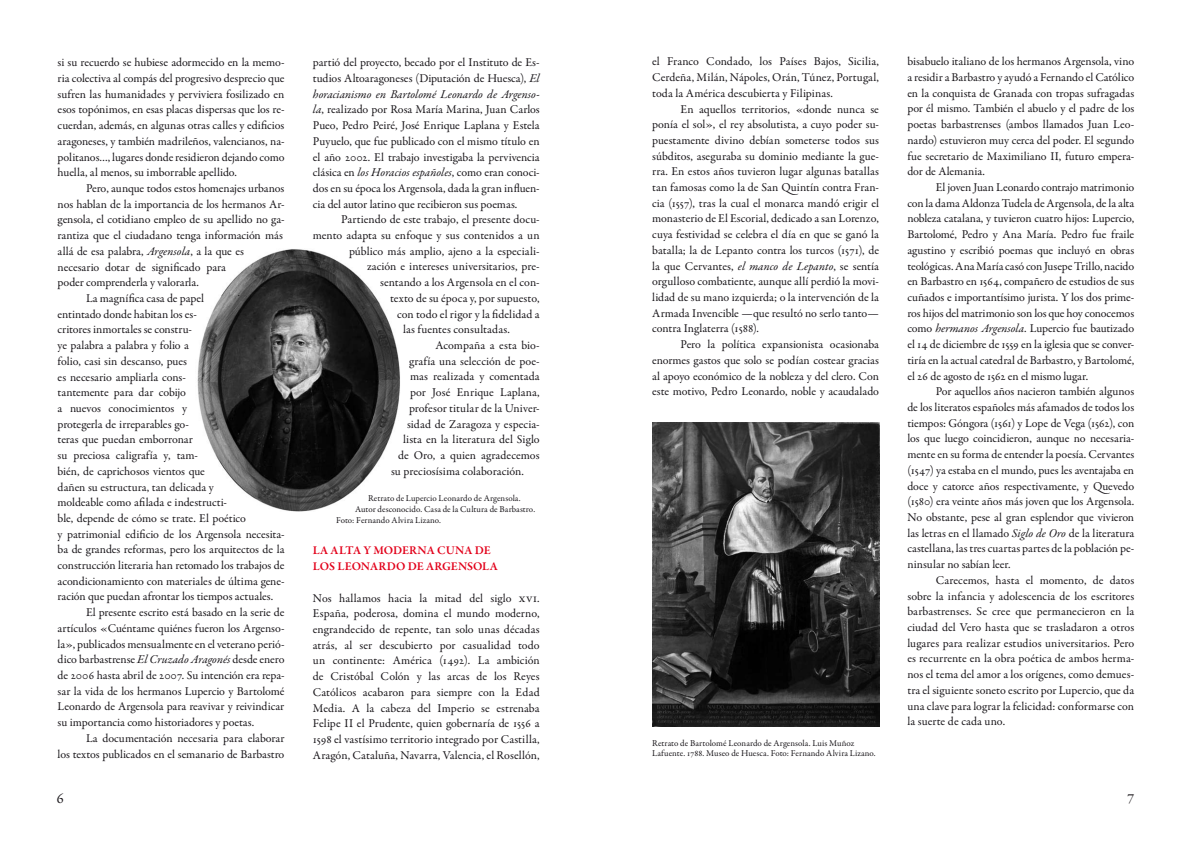
<style>
.page{position:relative;width:1191px;height:842px;background:#fff}
.page>*{position:absolute;margin:0;border:0;box-sizing:border-box;transform-origin:0 0}
.t1{font:14px "Garamond Premr Pro";color:#1a171b}
.t2{font:12px/15.7px "Garamond Premr Pro";letter-spacing:.015em;color:#1a171b;text-align:justify}
.t3{font:600 12px/15.7px "Garamond Premr Pro";letter-spacing:.125em;color:#e2001a}
.t4{font:9px/10.8px "Garamond Premr Pro";letter-spacing:.01em;color:#1a171b}
.s1{font-style:italic}
</style>
<div class="page">
<img style="left:197px;top:249px;width:203px;height:263px">
<img style="left:652px;top:423px;width:227px;height:303px">
<p class="t2" style="left:58px;top:55px;width:228px">si su recuerdo se hubiese adormecido en la memo&shy;ria colectiva al compás del progresivo desprecio que sufren las humanidades y perviviera fosilizado en esos topónimos, en esas placas dispersas que los re&shy;cuerdan, además, en algunas otras calles y edificios aragoneses, y también madrileños, valencianos, na&shy;politanos…, lugares donde residieron dejando como huella, al menos, su imborrable apellido.</p>
<p class="t2" style="left:86px;top:181px;width:200px">Pero, aunque todos estos homenajes urbanos</p>
<p class="t2" style="left:58px;top:196px;width:228px">nos hablan de la importancia de los hermanos Ar-</p>
<p class="t2" style="left:58px;top:212px;width:228px">gensola, el cotidiano empleo de su apellido no ga-</p>
<p class="t2" style="left:58px;top:228px;width:227px">rantiza que el ciudadano tenga información más</p>
<p class="t2" style="left:58px;top:243px;width:188px">allá de esa palabra, <span class="s1">Argensola</span>, a la que es</p>
<p class="t2" style="left:58px;top:259px;width:170px">necesario dotar de significado para</p>
<p class="t2" style="left:58px;top:275px;width:143px">poder comprenderla y valorarla.</p>
<p class="t2" style="left:86px;top:291px;width:119px">La magnífica casa de papel</p>
<p class="t2" style="left:58px;top:306px;width:141px">entintado donde habitan los es-</p>
<p class="t2" style="left:58px;top:322px;width:136px">critores inmortales se constru-</p>
<p class="t2" style="left:58px;top:338px;width:133px">ye palabra a palabra y folio a</p>
<p class="t2" style="left:58px;top:353px;width:131px">folio, casi sin descanso, pues</p>
<p class="t2" style="left:58px;top:369px;width:130px">es necesario ampliarla cons-</p>
<p class="t2" style="left:58px;top:385px;width:130px">tantemente para dar cobijo</p>
<p class="t2" style="left:58px;top:401px;width:131px">a nuevos conocimientos y</p>
<p class="t2" style="left:58px;top:416px;width:133px">protegerla de irreparables go-</p>
<p class="t2" style="left:58px;top:432px;width:137px">teras que puedan emborronar</p>
<p class="t2" style="left:58px;top:448px;width:142px">su preciosa caligrafía y, tam-</p>
<p class="t2" style="left:58px;top:463px;width:149px">bién, de caprichosos vientos que</p>
<p class="t2" style="left:58px;top:479px;width:158px">dañen su estructura, tan delicada y</p>
<p class="t2" style="left:58px;top:495px;width:171px">moldeable como afilada e indestructi-</p>
<p class="t2" style="left:58px;top:511px;width:190px">ble, depende de cómo se trate. El poético</p>
<p class="t2" style="left:58px;top:526px;width:228px">y patrimonial edificio de los Argensola necesita-</p>
<p class="t2" style="left:58px;top:542px;width:228px">ba de grandes reformas, pero los arquitectos de la</p>
<p class="t2" style="left:58px;top:558px;width:228px">construcción literaria han retomado los trabajos de</p>
<p class="t2" style="left:58px;top:573px;width:228px">acondicionamiento con materiales de última gene-</p>
<p class="t2" style="left:58px;top:589px;width:217px">ración que puedan afrontar los tiempos actuales.</p>
<p class="t2" style="left:86px;top:605px;width:200px">El presente escrito está basado en la serie de</p>
<p class="t2" style="left:58px;top:620px;width:228px">artículos «Cuéntame quiénes fueron los Argenso-</p>
<p class="t2" style="left:58px;top:636px;width:228px">la», publicados mensualmente en el veterano perió-</p>
<p class="t2" style="left:58px;top:652px;width:228px">dico barbastrense <span class="s1">El Cruzado Aragonés</span> desde enero</p>
<p class="t2" style="left:58px;top:668px;width:228px">de 2006 hasta abril de 2007. Su intención era repa-</p>
<p class="t2" style="left:58px;top:683px;width:228px">sar la vida de los hermanos Lupercio y Bartolomé</p>
<p class="t2" style="left:58px;top:699px;width:228px">Leonardo de Argensola para reavivar y reivindicar</p>
<p class="t2" style="left:58px;top:715px;width:198px">su importancia como historiadores y poetas.</p>
<p class="t2" style="left:86px;top:730px;width:200px">La documentación necesaria para elaborar</p>
<p class="t2" style="left:58px;top:746px;width:228px">los textos publicados en el semanario de Barbastro</p>
<p class="t2" style="left:313px;top:55px;width:228px">partió del proyecto, becado por el Instituto de Es&shy;tudios Altoaragoneses (Diputación de Huesca), <span class="s1">El horacianismo en Bartolomé L eonardo de Argenso&shy;la</span>, realizado por Rosa María Marina, Juan Carlos Pueo, Pedro Peiré, José Enrique Laplana y Estela Puyuelo, que fue publicado con el mismo título en el año 2002. El trabajo investigaba la pervivencia clásica en <span class="s1">los Horacios españoles</span>, como eran conoci&shy;dos en su época los Argensola, dada la gran influen&shy;cia del autor latino que recibieron sus poemas.</p>
<p class="t2" style="left:341px;top:212px;width:200px">Partiendo de este trabajo, el presente docu-</p>
<p class="t2" style="left:313px;top:228px;width:228px">mento adapta su enfoque y sus contenidos a un</p>
<p class="t2" style="left:349px;top:243px;width:192px">público más amplio, ajeno a la especiali-</p>
<p class="t2" style="left:367px;top:259px;width:174px">zación e intereses universitarios, pre-</p>
<p class="t2" style="left:380px;top:275px;width:161px">sentando a los Argensola en el con-</p>
<p class="t2" style="left:390px;top:291px;width:151px">texto de su época y, por supuesto,</p>
<p class="t2" style="left:397px;top:306px;width:144px">con todo el rigor y la fidelidad a</p>
<p class="t2" style="left:403px;top:322px;width:108px">las fuentes consultadas.</p>
<p class="t2" style="left:435px;top:338px;width:106px">Acompaña a esta bio-</p>
<p class="t2" style="left:409px;top:353px;width:132px">grafía una selección de poe-</p>
<p class="t2" style="left:410px;top:369px;width:131px">mas realizada y comentada</p>
<p class="t2" style="left:410px;top:385px;width:131px">por José Enrique Laplana,</p>
<p class="t2" style="left:409px;top:400px;width:132px">profesor titular de la Univer-</p>
<p class="t2" style="left:407px;top:416px;width:134px">sidad de Zaragoza y especia-</p>
<p class="t2" style="left:403px;top:432px;width:138px">lista en la literatura del Siglo</p>
<p class="t2" style="left:398px;top:448px;width:143px">de Oro, a quien agradecemos</p>
<p class="t2" style="left:391px;top:463px;width:134px">su preciosísima colaboración.</p>
<p class="t4" style="left:368px;top:493px;width:154px">Retrato de Lupercio Leonardo de Argensola.</p>
<p class="t4" style="left:355px;top:504px;width:182px">Autor desconocido. Casa de la Cultura de Barbastro.</p>
<p class="t4" style="left:336px;top:515px;width:107px">Foto: Fernando Alvira Lizano.</p>
<p class="t3" style="left:313px;top:543px;width:185px">LA ALTA Y MODERNA CUNA DE<br>LOS LEONARDO DE ARGENSOLA</p>
<p class="t2" style="left:313px;top:590px;width:228px">Nos hallamos hacia la mitad del siglo xvi.<br>España, poderosa, domina el mundo moderno, engrandecido de repente, tan solo unas décadas atrás, al ser descubierto por casualidad todo un continente: América (1492). La ambición de Cristóbal Colón y las arcas de los Reyes Católicos acabaron para siempre con la Edad Media. A la cabeza del Imperio se estrenaba Felipe II el Prudente, quien gobernaría de 1556 a 1598 el vastísimo territorio integrado por Castilla, Aragón, Cataluña, Navarra, Valencia, el Rosellón,</p>
<p class="t2" style="left:652px;top:54px;width:228px">el Franco Condado, los Países Bajos, Sicilia, Cerdeña, Milán, Nápoles, Orán, Túnez, Portugal, toda la América descubierta y Filipinas.</p>
<p class="t2" style="left:652px;top:101px;width:228px;text-indent:28px">En aquellos territorios, «donde nunca se ponía el sol», el rey absolutista, a cuyo poder su&shy;puestamente divino debían someterse todos sus súbditos, aseguraba su dominio mediante la gue&shy;rra. En estos años tuvieron lugar algunas batallas tan famosas como la de San Quintín contra Fran&shy;cia (1557), tras la cual el monarca mandó erigir el monasterio de El Escorial, dedicado a san Lorenzo, cuya festividad se celebra el día en que se ganó la batalla; la de Lepanto contra los turcos (1571), de la que Cervantes, <span class="s1">el manco de Lepanto</span>, se sentía orgulloso combatiente, aunque allí perdió la movi&shy;lidad de su mano izquierda; o la intervención de la Armada Invencible —que resultó no serlo tanto— contra Inglaterra (1588).</p>
<p class="t2" style="left:652px;top:337px;width:228px;text-indent:28px">Pero la política expansionista ocasionaba enormes gastos que solo se podían costear gracias al apoyo económico de la nobleza y del clero. Con este motivo, Pedro Leonardo, noble y acaudalado</p>
<p class="t4" style="left:652px;top:738px;width:225px">Retrato de Bartolomé Leonardo de Argensola. Luis Muñoz<br>Lafuente. 1788. Museo de Huesca. Foto: Fernando Alvira Lizano.</p>
<p class="t2" style="left:907px;top:54px;width:228px">bisabuelo italiano de los hermanos Argensola, vino a residir a Barbastro y ayudó a Fernando el Católico en la conquista de Granada con tropas sufragadas por él mismo. También el abuelo y el padre de los poetas barbastrenses (ambos llamados Juan Leo&shy;nardo) estuvieron muy cerca del poder. El segundo fue secretario de Maximiliano II, futuro empera&shy;dor de Alemania.</p>
<p class="t2" style="left:907px;top:180px;width:228px;text-indent:28px">El joven Juan Leonardo contrajo matrimonio con la dama Aldonza Tudela de Argensola, de la alta nobleza catalana, y tuvieron cuatro hijos: Lupercio, Bartolomé, Pedro y Ana María. Pedro fue fraile agustino y escribió poemas que incluyó en obras teológicas. Ana María casó con Jusepe Trillo, nacido en Barbastro en 1564, compañero de estudios de sus cuñados e importantísimo jurista. Y los dos prime&shy;ros hijos del matrimonio son los que hoy conocemos como <span class="s1">hermanos Argensola</span>. Lupercio fue bautizado el 14 de diciembre de 1559 en la iglesia que se conver&shy;tiría en la actual catedral de Barbastro, y Bartolomé, el 26 de agosto de 1562 en el mismo lugar.</p>
<p class="t2" style="left:907px;top:384px;width:228px;text-indent:28px">Por aquellos años nacieron también algunos de los literatos españoles más afamados de todos los tiempos: Góngora (1561) y Lope de Vega (1562), con los que luego coincidieron, aunque no necesaria&shy;mente en su forma de entender la poesía. Cervantes (1547) ya estaba en el mundo, pues les aventajaba en doce y catorce años respectivamente, y Quevedo (1580) era veinte años más joven que los Argensola.<br>No obstante, pese al gran esplendor que vivieron las letras en el llamado <span class="s1">Siglo de Oro</span> de la literatura castellana, las tres cuartas partes de la población pe&shy;ninsular no sabían leer.</p>
<p class="t2" style="left:907px;top:572px;width:228px;text-indent:28px">Carecemos, hasta el momento, de datos sobre la infancia y adolescencia de los escritores barbastrenses. Se cree que permanecieron en la ciudad del Vero hasta que se trasladaron a otros lugares para realizar estudios universitarios. Pero es recurrente en la obra poética de ambos herma&shy;nos el tema del amor a los orígenes, como demues&shy;tra el siguiente soneto escrito por Lupercio, que da una clave para lograr la felicidad: conformarse con la suerte de cada uno.</p>
<p class="t1" style="left:57px;top:790px;width:8px">6</p>
<p class="t1" style="left:1127px;top:790px;width:8px">7</p>
</div>
